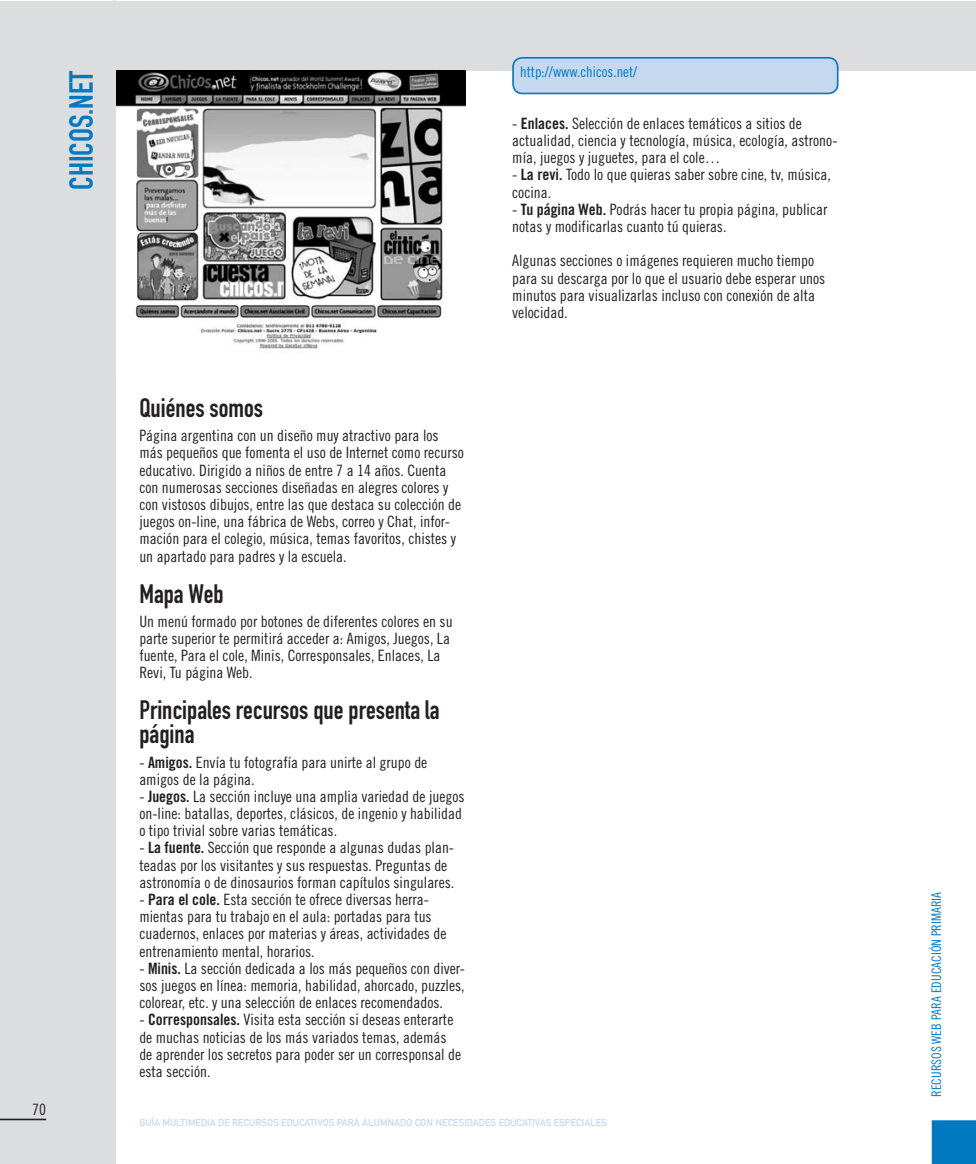
<style>
.page{position:relative;width:976px;height:1164px;background:#fff}
.page>*{position:absolute;margin:0;border:0;box-sizing:border-box;transform-origin:0 0}
.t1{font:32.9px "DIN Engschrift Std";color:#0079c2}
.t2{font:26.25px/23.8px "DIN Engschrift Std";color:#231f20}
.t3{font:15.58px/17.2px "Trade Gothic LT Std Cn 18";color:#231f20}
.t4{font:14.88px "Trade Gothic LT Std Cn 18";color:#0079c2}
.t5{font:13.12px "Trade Gothic LT Std Cn 18";color:#0079c2}
.t6{font:9.8px "DIN Mittelschrift Std";color:#c6d8ef}
.s1{font-family:"Trade Gothic LT Std Bd Cn 20"}
</style>
<div class="page">
<div style="left:116px;top:1px;width:860px;height:70px;background:#dcdddf"></div>
<div style="left:0;top:1px;width:116px;height:1162px;background:#dcdddf"></div>
<hr style="left:0;top:1118px;width:46px;height:2px;background:#231f20">
<div style="left:932px;top:1120px;width:44px;height:43px;background:#0079c2"></div>
<img style="left:116px;top:71px;width:350px;height:278px">
<div style="left:513px;top:58px;width:325px;height:35px;background:#c6d8ef;border-radius:9px"></div>
<div style="left:512px;top:57px;width:326px;height:37px;border:2px solid #0079c2;border-radius:9px"></div>
<h1 class="t1" style="left:70px;top:190px;width:120px;rotate:-90deg">CHICOS.NET</h1>
<p class="t4" style="left:520px;top:66px;width:119px">http://www.chicos.net/</p>
<p class="t3" style="left:512px;top:116px;width:327px">- <span class="s1">Enlaces.</span> Selección de enlaces temáticos a sitios de actualidad, ciencia y tecnología, música, ecología, astrono&shy;mía, juegos y juguetes, para el cole…</p>
<p class="t3" style="left:512px;top:167px;width:320px">- <span class="s1">La revi.</span> Todo lo que quieras saber sobre cine, tv, música, cocina.</p>
<p class="t3" style="left:512px;top:202px;width:317px">- <span class="s1">Tu página Web.</span> Podrás hacer tu propia página, publicar notas y modificarlas cuanto tú quieras.</p>
<p class="t3" style="left:512px;top:253px;width:315px">Algunas secciones o imágenes requieren mucho tiempo para su descarga por lo que el usuario debe esperar unos minutos para visualizarlas incluso con conexión de alta velocidad.</p>
<p class="t3" style="left:32px;top:1101px;width:15px">70</p>
<h2 class="t2" style="left:139px;top:398px;width:125px">Quiénes somos</h2>
<p class="t3" style="left:139px;top:428px;width:326px">Página argentina con un diseño muy atractivo para los más pequeños que fomenta el uso de Internet como recurso educativo. Dirigido a niños de entre 7 a 14 años. Cuenta con numerosas secciones diseñadas en alegres colores y con vistosos dibujos, entre las que destaca su colección de juegos on-line, una fábrica de Webs, correo y Chat, infor&shy;mación para el colegio, música, temas favoritos, chistes y un apartado para padres y la escuela.</p>
<h2 class="t2" style="left:139px;top:584px;width:86px">Mapa Web</h2>
<p class="t3" style="left:139px;top:613px;width:315px">Un menú formado por botones de diferentes colores en su parte superior te permitirá acceder a: Amigos, Juegos, La fuente, Para el cole, Minis, Corresponsales, Enlaces, La Revi, Tu página Web.</p>
<h2 class="t2" style="left:139px;top:700px;width:302px">Principales recursos que presenta la página</h2>
<p class="t3" style="left:139px;top:754px;width:289px">- <span class="s1">Amigos.</span> Envía tu fotografía para unirte al grupo de amigos de la página.</p>
<p class="t3" style="left:139px;top:788px;width:327px">- <span class="s1">Juegos.</span> La sección incluye una amplia variedad de juegos on-line: batallas, deportes, clásicos, de ingenio y habilidad o tipo trivial sobre varias temáticas.</p>
<p class="t3" style="left:139px;top:840px;width:316px">- <span class="s1">La fuente.</span> Sección que responde a algunas dudas plan&shy;teadas por los visitantes y sus respuestas. Preguntas de astronomía o de dinosaurios forman capítulos singulares.</p>
<p class="t3" style="left:139px;top:891px;width:309px">- <span class="s1">Para el cole.</span> Esta sección te ofrece diversas herra&shy;mientas para tu trabajo en el aula: portadas para tus cuadernos, enlaces por materias y áreas, actividades de entrenamiento mental, horarios.</p>
<p class="t3" style="left:139px;top:960px;width:327px;text-align:justify">- <span class="s1">Minis.</span> La sección dedicada a los más pequeños con diver&shy;sos juegos en línea: memoria, habilidad, ahorcado, puzzles, colorear, etc. y una selección de enlaces recomendados.</p>
<p class="t3" style="left:139px;top:1012px;width:323px">- <span class="s1">Corresponsales.</span> Visita esta sección si deseas enterarte de muchas noticias de los más variados temas, además de aprender los secretos para poder ser un corresponsal de esta sección.</p>
<p class="t6" style="left:139px;top:1116px;width:469px">GUÍA MULTIMEDIA DE RECURSOS EDUCATIVOS PARA ALUMNADO CON NECESIDADES EDUCATIVAS ESPECIALES</p>
<p class="t5" style="left:931px;top:1096px;width:206px;rotate:-90deg">RECURSOS WEB PARA EDUCACIÓN PRIMARIA</p>
</div>
